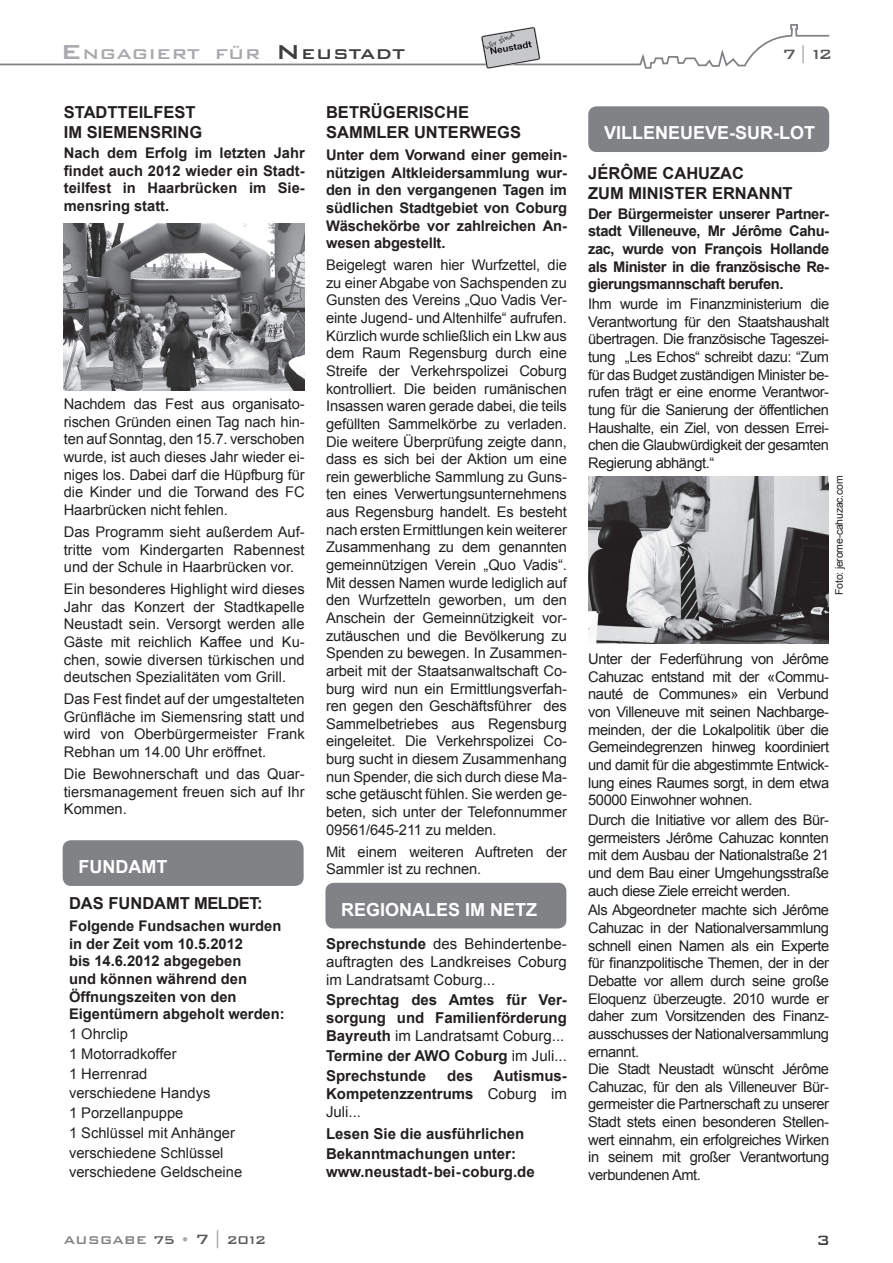
<style>
.page{position:relative;width:893px;height:1263px;background:#fff}
.page>*{position:absolute;margin:0;border:0;box-sizing:border-box;transform-origin:0 0}
.t1{font:500 18.9px "Bank Gothic BT";color:#a8a9ad;scale:1.06 1}
.t2{font:500 18.9px "Bank Gothic BT";color:#3e3e3f;scale:1.06 1}
.t3{font:700 18px "Arial";color:#fff}
.t4{font:500 18px "Bank Gothic BT";color:#57585a}
.t5{font:500 18px "Bank Gothic BT";color:#3e3e3f}
.t6{font:700 16.5px/19.8px "Arial";color:#231f20}
.t7{font:700 15px/18px "Arial";color:#231f20;text-align:justify}
.t8{font:15px/18px "Arial";color:#231f20;text-align:justify}
.t9{font:500 15px "Bank Gothic BT";letter-spacing:-.02em;color:#808285}
.t10{font:14.7px/17.7px "Arial";letter-spacing:-.03em;color:#231f20;text-align:justify}
.t11{font:700 14.7px/17.7px "Arial";letter-spacing:-.01em;color:#231f20;text-align:justify}
.t12{font:14.7px/19.8px "Arial";color:#231f20}
.t13{font:14.7px/17.7px "Arial";letter-spacing:-.01em;color:#231f20}
.t14{font:10.5px "Arial";letter-spacing:-.02em;color:#231f20}
.s1{font-size:27px}
.s2{font-size:27px;color:#3e3e3f}
.s3{color:#3e3e3f}
.s4{font-weight:700}
.s5{font-weight:400}
.s6{color:#a8a9ad}
.s7{color:#57585a}
.s8{font-size:18px;color:#57585a}
.s9{font-size:18px;color:#a8a9ad}
</style>
<div class="page">
<svg style="left:0;top:24px;width:830px;height:45px"></svg>
<svg style="left:481px;top:26px;width:60px;height:43px"></svg>
<div style="left:588px;top:106px;width:241px;height:46px;background:#808285;border-radius:9px"></div>
<div style="left:325px;top:883px;width:241px;height:45px;background:#808285;border-radius:9px"></div>
<div style="left:63px;top:840px;width:241px;height:46px;background:#808285;border-radius:9px"></div>
<img style="left:64px;top:223px;width:240px;height:167px">
<img style="left:588px;top:476px;width:241px;height:167px">
<p class="t1" style="left:61px;top:44px;width:52px"><span class="s1">E</span>ngag</p>
<p class="t1" style="left:149px;top:44px;width:159px">iert für <span class="s2">N</span> <span class="s3">eus</span></p>
<p class="t2" style="left:349px;top:44px;width:54px">tadt</p>
<p class="t6" style="left:64px;top:103px;width:133px">stadtteilfest im siemensring</p>
<p class="t11" style="left:64px;top:144px;width:243px">Nach dem Erfolg im letzten Jahr findet auch 2012 wieder ein Stadt&shy;teilfest in Haarbrücken im Sie&shy;mensring statt.</p>
<p class="t10" style="left:64px;top:395px;width:242px">Nachdem das Fest aus organisato&shy;rischen Gründen einen Tag nach hin&shy;ten auf Sonntag, den 15.7. verschoben wurde, ist auch dieses Jahr wieder ei&shy;niges los. Dabei darf die Hüpfburg für die Kinder und die Torwand des FC Haarbrücken nicht fehlen.</p>
<p class="t10" style="left:64px;top:523px;width:242px">Das Programm sieht außerdem Auf&shy;tritte vom Kindergarten Rabennest und der Schule in Haarbrücken vor.</p>
<p class="t10" style="left:64px;top:580px;width:242px">Ein besonderes Highlight wird dieses Jahr das Konzert der Stadtkapelle Neustadt sein. Versorgt werden alle Gäste mit reichlich Kaffee und Ku&shy;chen, sowie diversen türkischen und deutschen Spezialitäten vom Grill.</p>
<p class="t10" style="left:64px;top:690px;width:242px">Das Fest findet auf der umgestalteten Grünfläche im Siemensring statt und wird von Oberbürgermeister Frank Rebhan um 14.00 Uhr eröffnet.</p>
<p class="t10" style="left:64px;top:765px;width:242px">Die Bewohnerschaft und das Quar&shy;tiersmanagement freuen sich auf Ihr Kommen.</p>
<p class="t3" style="left:78px;top:855px;width:64px">FUNDAMT</p>
<p class="t6" style="left:69px;top:894px;width:99px">DAS FUNDAMT</p>
<p class="t6" style="left:194px;top:894px;width:12px">MEL</p>
<p class="t6" style="left:227px;top:894px;width:37px">DET:</p>
<p class="t11" style="left:69px;top:917px;width:217px;text-align:left">Folgende Fundsachen wurden in der Zeit vom 10.5.2012<br>bis 14.6.2012 abgegeben<br>und können während den<br>Öffnungszeiten von den<br>Eigentümern abgeholt werden:</p>
<p class="t12" style="left:69px;top:1024px;width:175px">1 Ohrclip<br>1 Motorradkoffer<br>1 Herrenrad<br>verschiedene Handys<br>1 Porzellanpuppe<br>1 Schlüssel mit Anhänger verschiedene Schlüssel verschiedene Geldscheine</p>
<p class="t6" style="left:326px;top:103px;width:196px">betrügerische sammler unterwegs</p>
<p class="t11" style="left:326px;top:146px;width:242px">Unter dem Vorwand einer gemein&shy;nützigen Altkleidersammlung wur&shy;den in den vergangenen Tagen im südlichen Stadtgebiet von Coburg Wäschekörbe vor zahlreichen An&shy;wesen abgestellt.</p>
<p class="t10" style="left:326px;top:256px;width:242px">Beigelegt waren hier Wurfzettel, die zu einer Abgabe von Sachspenden zu Gunsten des Vereins „Quo Vadis Ver&shy;einte Jugend- und Altenhilfe“ aufrufen.<br>Kürzlich wurde schließlich ein Lkw aus dem Raum Regensburg durch eine Streife der Verkehrspolizei Coburg kontrolliert. Die beiden rumänischen Insassen waren gerade dabei, die teils gefüllten Sammelkörbe zu verladen.<br>Die weitere Überprüfung zeigte dann, dass es sich bei der Aktion um eine rein gewerbliche Sammlung zu Guns&shy;ten eines Verwertungsunternehmens aus Regensburg handelt. Es besteht nach ersten Ermittlungen kein weiterer Zusammenhang zu dem genannten gemeinnützigen Verein „Quo Vadis“.<br>Mit dessen Namen wurde lediglich auf den Wurfzetteln geworben, um den Anschein der Gemeinnützigkeit vor&shy;zutäuschen und die Bevölkerung zu Spenden zu bewegen. In Zusammen&shy;arbeit mit der Staatsanwaltschaft Co&shy;burg wird nun ein Ermittlungsverfah&shy;ren gegen den Geschäftsführer des Sammelbetriebes aus Regensburg eingeleitet. Die Verkehrspolizei Co&shy;burg sucht in diesem Zusammenhang nun Spender, die sich durch diese Ma&shy;sche getäuscht fühlen. Sie werden ge&shy;beten, sich unter der Telefonnummer 09561/645-211 zu melden.</p>
<p class="t13" style="left:326px;top:843px;width:242px">Mit einem weiteren Auftreten der<br>Sammler ist zu rechnen.</p>
<p class="t3" style="left:341px;top:897px;width:84px">REGIONALES</p>
<p class="t3" style="left:465px;top:897px;width:50px">IM NETZ</p>
<p class="t8" style="left:326px;top:934px;width:242px"><span class="s4">Sprechstunde</span> des Behindertenbe&shy;auftragten des Landkreises Coburg im Landratsamt Coburg...</p>
<p class="t7" style="left:326px;top:991px;width:242px">Sprechtag des Amtes für Ver&shy;sorgung und Familienförderung Bayreuth <span class="s5">im Landratsamt Coburg...</span></p>
<p class="t7" style="left:326px;top:1046px;width:242px;line-height:20.1px">Termine der AWO Coburg <span class="s5">im Juli...<br></span>Sprechstunde</p>
<p class="t7" style="left:326px;top:1067px;width:242px;text-indent:168px">Autismus-Kompetenzzentrums <span class="s5">Coburg im Juli...</span></p>
<p class="t7" style="left:326px;top:1124px;width:200px;line-height:20.1px">Lesen Sie die ausführlichen<br>Bekanntmachungen unter:</p>
<p class="t7" style="left:326px;top:1163px;width:210px">www.neustadt-bei-coburg.de</p>
<p class="t7" style="left:447px;top:1067px;width:27px">des</p>
<p class="t4" style="left:783px;top:44px;width:51px">7<span class="s6">|</span>12</p>
<p class="t3" style="left:604px;top:121px;width:213px">Villeneueve-sur-Lot</p>
<p class="t6" style="left:588px;top:164px;width:206px">JérÔme Cahuzac<br>zum Minister ernannt</p>
<p class="t11" style="left:588px;top:205px;width:242px">Der Bürgermeister unserer Partner&shy;stadt Villeneuve, Mr Jérôme Cahu&shy;zac, wurde von François Hollande als Minister in die französische Re&shy;gierungsmannschaft berufen.</p>
<p class="t10" style="left:588px;top:295px;width:242px">Ihm wurde im Finanzministerium die Verantwortung für den Staatshaushalt übertragen. Die französische Tageszei&shy;tung „Les Echos“ schreibt dazu: “Zum für das Budget zuständigen Minister be&shy;rufen trägt er eine enorme Verantwor&shy;tung für die Sanierung der öffentlichen Haushalte, ein Ziel, von dessen Errei&shy;chen die Glaubwürdigkeit der gesamten Regierung abhängt.“</p>
<p class="t14" style="left:832px;top:595px;width:121px;rotate:-90deg">Foto: jerome-cahuzac.com</p>
<p class="t10" style="left:588px;top:650px;width:242px">Unter der Federführung von Jérôme Cahuzac entstand mit der «Commu&shy;nauté de Communes» ein Verbund von Villeneuve mit seinen Nachbarge&shy;meinden, der die Lokalpolitik über die Gemeindegrenzen hinweg koordiniert und damit für die abgestimmte Entwick&shy;lung eines Raumes sorgt, in dem etwa 50000 Einwohner wohnen.</p>
<p class="t10" style="left:588px;top:811px;width:242px">Durch die Initiative vor allem des Bür&shy;germeisters Jérôme Cahuzac konnten mit dem Ausbau der Nationalstraße 21 und dem Bau einer Umgehungsstraße auch diese Ziele erreicht werden.</p>
<p class="t10" style="left:588px;top:901px;width:242px;text-align:left">Als Abgeordneter machte sich Jérôme Cahuzac in der Nationalversammlung schnell einen Namen als ein Experte für finanzpolitische Themen, der in der Debatte vor allem durch seine große Eloquenz überzeugte. 2010 wurde er daher zum Vorsitzenden des Finanz&shy;ausschusses der Nationalversammlung ernannt.<br>Die Stadt Neustadt wünscht Jérôme Cahuzac, für den als Villeneuver Bür&shy;germeister die Partnerschaft zu unserer Stadt stets einen besonderen Stellen&shy;wert einnahm, ein erfolgreiches Wirken in seinem mit großer Verantwortung verbundenen Amt.</p>
<p class="t9" style="left:64px;top:1231px;width:204px">AUSGABE <span class="s7">75</span> <span class="s6">•</span> <span class="s8">7</span> <span class="s9">|</span> <span class="s7">2012</span></p>
<p class="t5" style="left:816px;top:1230px;width:15px">3</p>
</div>
